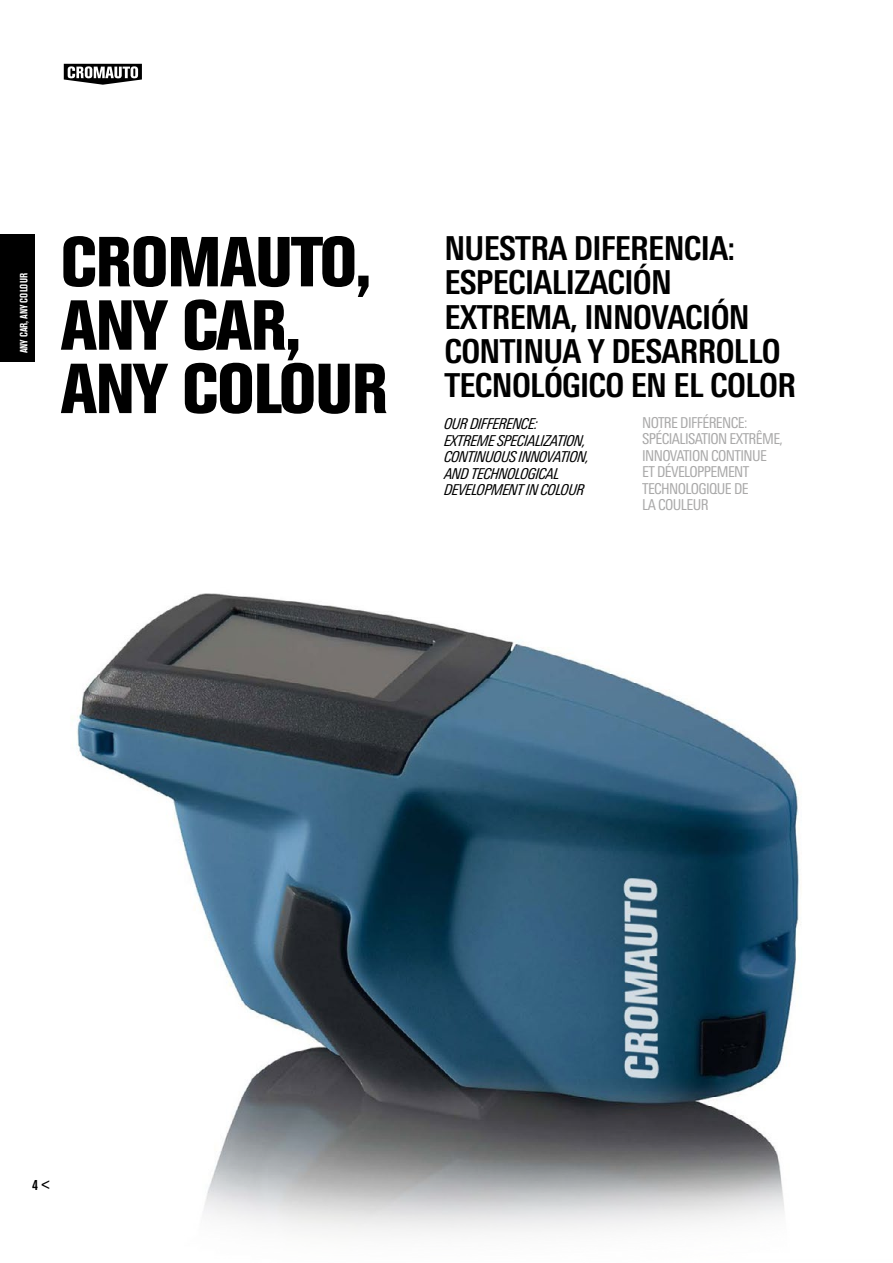
<style>
.page{position:relative;width:893px;height:1263px;background:#fff}
.page>*{position:absolute;margin:0;border:0;box-sizing:border-box;transform-origin:0 0}
.t1{font:800 condensed 69.9px/63.3px "Akzidenz Grotesk BE";letter-spacing:-.02em;color:#000}
.t2{font:700 condensed 33px/34.5px "Linotype Univers";letter-spacing:-.02em;color:#000}
.t3{font:condensed 15px/16.5px "Linotype Univers";letter-spacing:-.04em;color:#706f6f}
.t4{font:italic condensed 15px/16.5px "Linotype Univers";letter-spacing:-.04em;color:#000}
.t5{font:700 condensed 15px "Akzidenz Grotesk BE";color:#000}
.t6{font:700 condensed 10.5px "Akzidenz Grotesk BE";color:#fff}
</style>
<div class="page">
<img style="left:77px;top:593px;width:724px;height:640px">
<svg style="left:64px;top:64px;width:78px;height:21px"></svg>
<div style="left:0;top:234px;width:34px;height:127px;background:#000"></div>
<p class="t6" style="left:18px;top:353px;width:82px;rotate:-90deg">ANY CAR, ANY COLOUR</p>
<h1 class="t1" style="left:61px;top:231px;width:329px">CROMAUTO,<br>ANY CAR,<br>ANY COLOUR</h1>
<h2 class="t2" style="left:444px;top:230px;width:353px">NUESTRA DIFERENCIA:<br>ESPECIALIZACIÓN<br>EXTREMA, INNOVACIÓN<br>CONTINUA Y DESARROLLO<br>TECNOLÓGICO EN EL COLOR</h2>
<p class="t4" style="left:444px;top:415px;width:147px">OUR DIFFERENCE:<br>EXTREME SPECIALIZATION,<br>CONTINUOUS INNOVATION,<br>AND TECHNOLOGICAL<br>DEVELOPMENT IN COLOUR</p>
<p class="t3" style="left:642px;top:414px;width:142px">NOTRE DIFFÉRENCE:<br>SPÉCIALISATION EXTRÊME,<br>INNOVATION CONTINUE<br>ET DÉVELOPPEMENT<br>TECHNOLOGIQUE DE<br>LA COULEUR</p>
<p class="t5" style="left:32px;top:1176px;width:19px">4 &lt;</p>
</div>
